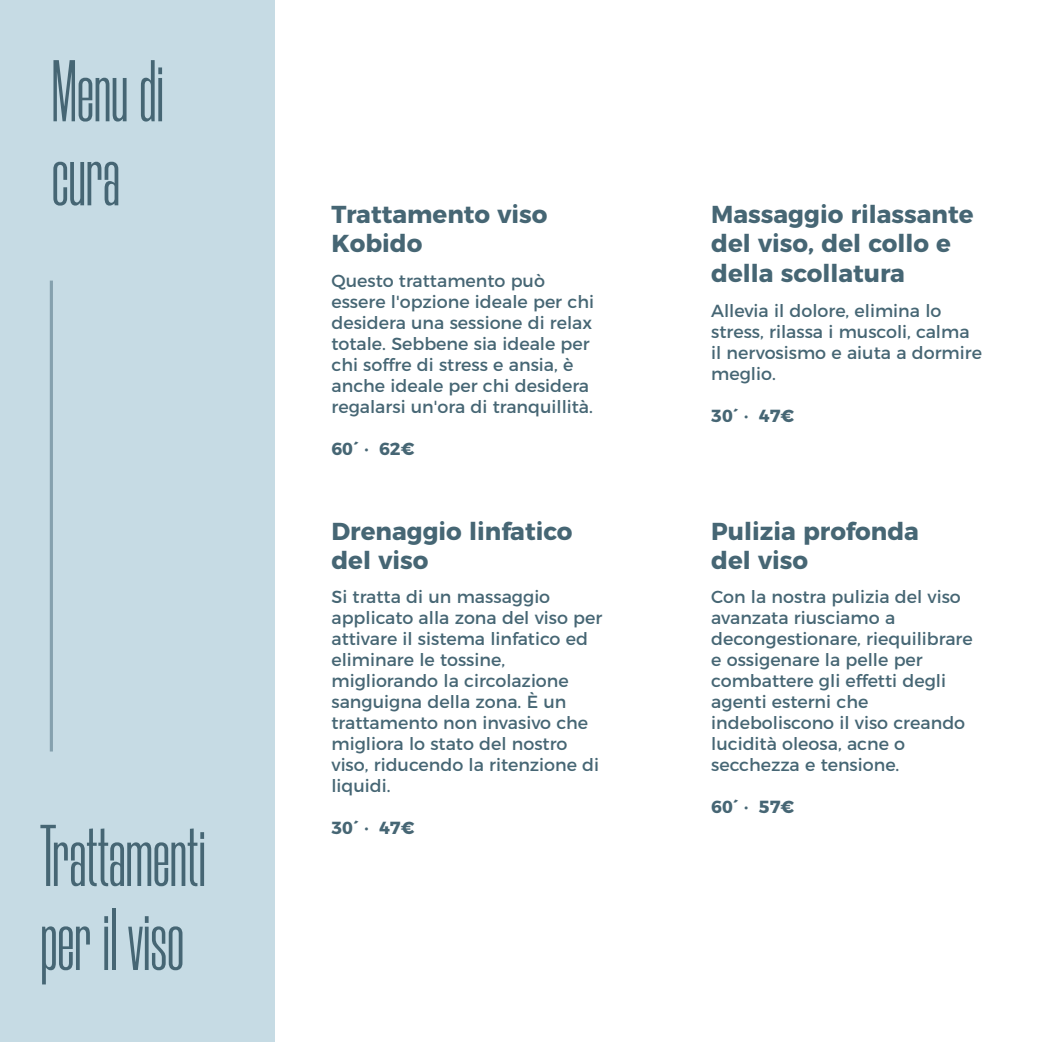
<style>
.page{position:relative;width:1042px;height:1042px;background:#fff}
.page>*{position:absolute;margin:0;border:0;box-sizing:border-box;transform-origin:0 0}
.t1{font:87.5px/84px "Morganite";color:#466674}
.t2{font:700 24.5px/29.4px "Montserrat";color:#466674}
.t3{font:17.5px/21px "Montserrat";color:#466674}
.t4{font:700 17.5px "Montserrat";color:#466674}
</style>
<div class="page">
<div style="left:0;top:0;width:274px;height:1042px;background:#c6dbe4"></div>
<hr style="left:50px;top:281px;width:3px;height:470px;background:#85a1ae">
<h1 class="t1" style="left:52px;top:50px;width:114px">Menu di cura</h1>
<h1 class="t1" style="left:40px;top:814px;width:167px">Trattamenti per il viso</h1>
<h2 class="t2" style="left:331px;top:198px;width:218px">Trattamento viso<br>Kobido</h2>
<p class="t3" style="left:331px;top:269px;width:264px">Questo trattamento può essere l'opzione ideale per chi desidera una sessione di relax totale. Sebbene sia ideale per chi soffre di stress e ansia, è anche ideale per chi desidera regalarsi un'ora di tranquillità.</p>
<p class="t4" style="left:331px;top:434px;width:84px">60´ · 62€</p>
<h2 class="t2" style="left:331px;top:515px;width:242px">Drenaggio linfatico del viso</h2>
<p class="t3" style="left:331px;top:585px;width:272px">Si tratta di un massaggio applicato alla zona del viso per attivare il sistema linfatico ed eliminare le tossine, migliorando la circolazione sanguigna della zona. È un trattamento non invasivo che migliora lo stato del nostro viso, riducendo la ritenzione di liquidi.</p>
<p class="t4" style="left:331px;top:814px;width:84px">30´ · 47€</p>
<h2 class="t2" style="left:711px;top:198px;width:264px">Massaggio rilassante del viso, del collo e della scollatura</h2>
<p class="t3" style="left:711px;top:299px;width:272px">Allevia il dolore, elimina lo stress, rilassa i muscoli, calma il nervosismo e aiuta a dormire meglio.</p>
<p class="t4" style="left:711px;top:401px;width:84px">30´ · 47€</p>
<h2 class="t2" style="left:711px;top:515px;width:209px">Pulizia profonda del viso</h2>
<p class="t3" style="left:711px;top:585px;width:263px">Con la nostra pulizia del viso avanzata riusciamo a decongestionare, riequilibrare e ossigenare la pelle per combattere gli effetti degli agenti esterni che indeboliscono il viso creando lucidità oleosa, acne o secchezza e tensione.</p>
<p class="t4" style="left:711px;top:793px;width:84px">60´ · 57€</p>
</div>
